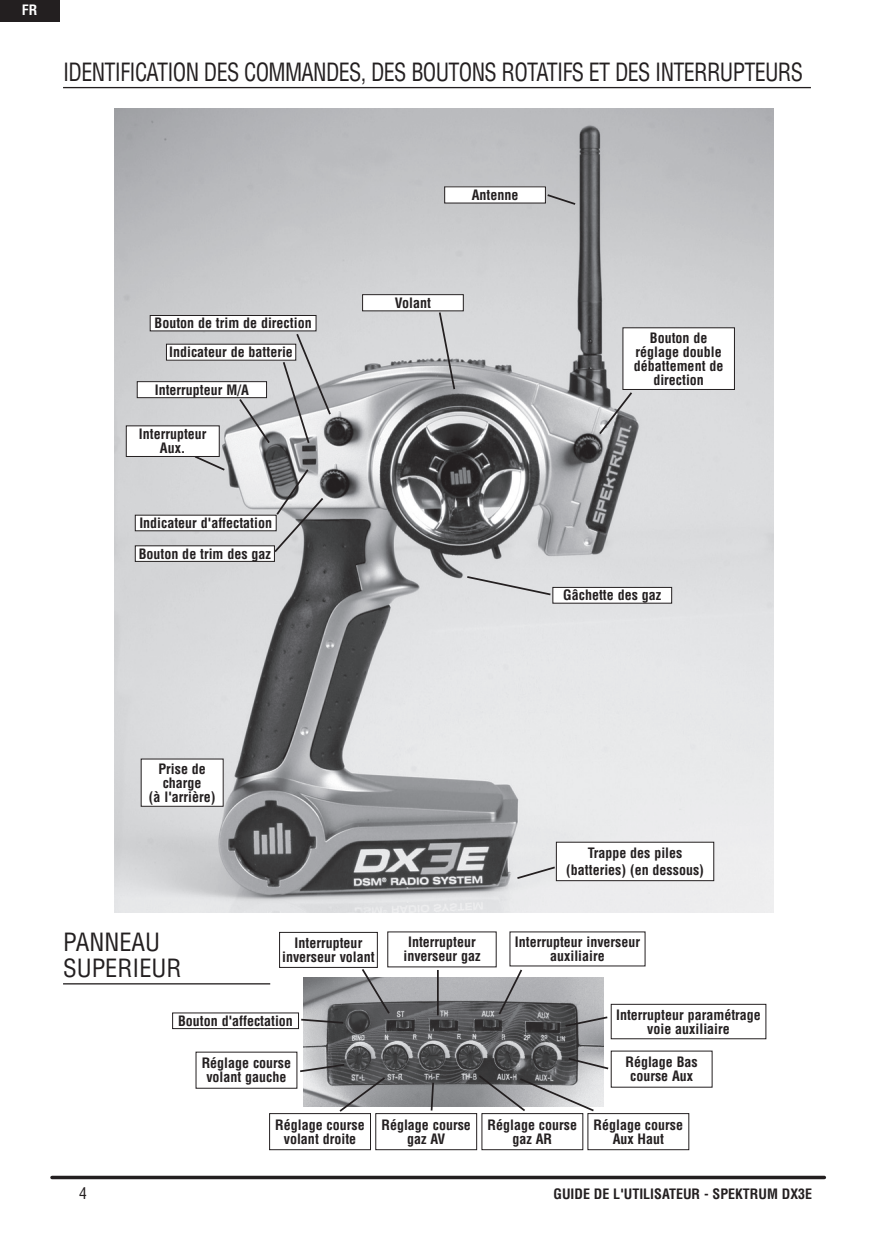
<style>
.page{position:relative;width:874px;height:1241px;background:#fff}
.page>*{position:absolute;margin:0;border:0;box-sizing:border-box;transform-origin:0 0}
.t1{font:condensed 24.5px "Helvetica LT Std";letter-spacing:-.03em;color:#231f20;scale:.9 1}
.t2{font:condensed 24.5px/26.2px "Helvetica LT Std";letter-spacing:-.03em;color:#231f20}
.t3{font:condensed 15.75px "Helvetica LT Std";color:#231f20}
.t4{font:700 condensed 14px/14px "Helvetica LT Std";color:#231f20;text-align:center}
.t5{font:700 condensed 14px "Helvetica LT Std";color:#fff}
</style>
<div class="page">
<hr style="left:52px;top:1175px;width:772px;height:3px;background:#231f20">
<div style="left:0;top:0;width:59px;height:21px;background:#231f20"></div>
<hr style="left:63px;top:87px;width:747px;height:1px;background:#231f20">
<img style="left:115px;top:108px;width:658px;height:804px">
<svg style="left:545px;top:193px;width:32px;height:13px"></svg>
<svg style="left:515px;top:865px;width:40px;height:15px"></svg>
<svg style="left:281px;top:332px;width:51px;height:113px;background:#bfc0c2"></svg>
<svg style="left:272px;top:467px;width:53px;height:87px;background:#9c9d9f"></svg>
<svg style="left:597px;top:390px;width:36px;height:46px;background:#9d9ea0"></svg>
<svg style="left:193px;top:454px;width:33px;height:18px"></svg>
<svg style="left:437px;top:311px;width:19px;height:80px;background:#b3b3b6"></svg>
<svg style="left:465px;top:574px;width:87px;height:22px;background:#d0d1d2"></svg>
<svg style="left:237px;top:397px;width:34px;height:48px"></svg>
<svg style="left:231px;top:983px;width:40px;height:2px"></svg>
<div style="left:269px;top:1112px;width:102px;height:37px;border:1px solid #231f20"></div>
<div style="left:375px;top:1112px;width:102px;height:37px;border:1px solid #231f20"></div>
<div style="left:481px;top:1112px;width:102px;height:37px;border:1px solid #231f20"></div>
<div style="left:587px;top:1112px;width:102px;height:37px;border:1px solid #231f20"></div>
<div style="left:610px;top:1003px;width:156px;height:36px;border:1px solid #231f20"></div>
<img style="left:303px;top:977px;width:299px;height:129px">
<svg style="left:476px;top:1056px;width:133px;height:56px;background:#979899"></svg>
<svg style="left:429px;top:1080px;width:6px;height:31px"></svg>
<svg style="left:298px;top:1062px;width:89px;height:51px"></svg>
<svg style="left:301px;top:1017px;width:44px;height:7px"></svg>
<svg style="left:360px;top:966px;width:31px;height:49px"></svg>
<hr style="left:437px;top:969px;width:1px;height:46px;background:#231f20">
<svg style="left:472px;top:967px;width:136px;height:81px;background:#939395"></svg>
<hr style="left:63px;top:983px;width:207px;height:1px;background:#231f20">
<div style="left:444px;top:187px;width:101px;height:16px;background:#fff"></div>
<div style="left:362px;top:294px;width:101px;height:17px;background:#fff"></div>
<div style="left:362px;top:294px;width:101px;height:17px;border:1px solid #231f20"></div>
<div style="left:622px;top:328px;width:112px;height:61px;background:#fff"></div>
<div style="left:622px;top:327px;width:112px;height:63px;border:1px solid #231f20"></div>
<div style="left:150px;top:315px;width:166px;height:16px;background:#fff"></div>
<div style="left:150px;top:315px;width:166px;height:16px;border:1px solid #231f20"></div>
<div style="left:166px;top:344px;width:129px;height:16px;background:#fff"></div>
<div style="left:137px;top:381px;width:129px;height:16px;background:#fff"></div>
<div style="left:137px;top:381px;width:130px;height:17px;border:1px solid #231f20"></div>
<div style="left:126px;top:426px;width:93px;height:30px;background:#fff"></div>
<div style="left:126px;top:425px;width:93px;height:32px;border:1px solid #231f20"></div>
<div style="left:135px;top:515px;width:141px;height:15px;background:#fff"></div>
<div style="left:135px;top:545px;width:139px;height:16px;background:#fff"></div>
<div style="left:135px;top:545px;width:140px;height:16px;border:1px solid #231f20"></div>
<div style="left:141px;top:759px;width:82px;height:47px;background:#fff"></div>
<div style="left:556px;top:842px;width:157px;height:38px;background:#fff"></div>
<div style="left:555px;top:841px;width:158px;height:40px;border:1px solid #231f20"></div>
<div style="left:279px;top:931px;width:98px;height:36px;border:1px solid #231f20"></div>
<div style="left:552px;top:587px;width:119px;height:16px;background:#fff"></div>
<div style="left:552px;top:587px;width:119px;height:16px;border:1px solid #231f20"></div>
<p class="t5" style="left:22px;top:1px;width:17px">FR</p>
<h1 class="t1" style="left:63px;top:56px;width:823px">I DENTIFICATION DES COMMANDES, DES BOUTONS ROTATIFS ET DES INTERRUPTEURS</h1>
<p class="t4" style="left:154px;top:308px;width:158px;line-height:29.1px">Bouton de trim de direction<br>Indicateur de batterie</p>
<p class="t4" style="left:155px;top:382px;width:96px">Interrupteur M/A</p>
<p class="t4" style="left:139px;top:427px;width:69px">Interrupteur<br>Aux.</p>
<p class="t4" style="left:139px;top:507px;width:135px;line-height:30.6px;text-align:left">Indicateur d'affectation<br>Bouton de trim des gaz</p>
<p class="t4" style="left:394px;top:295px;width:38px">Volant</p>
<p class="t4" style="left:471px;top:188px;width:48px">Antenne</p>
<p class="t4" style="left:633px;top:330px;width:91px">Bouton de réglage double débattement de direction</p>
<p class="t4" style="left:563px;top:588px;width:99px">Gâchette des gaz</p>
<p class="t4" style="left:149px;top:761px;width:68px">Prise de charge<br>(à l'arrière)</p>
<h1 class="t2" style="left:63px;top:928px;width:15px">PANNEAU<br>SUPERIEUR</h1>
<p class="t4" style="left:282px;top:935px;width:94px">Interrupteur inverseur volant</p>
<p class="t4" style="left:178px;top:1013px;width:116px">Bouton d'affectation</p>
<p class="t4" style="left:566px;top:844px;width:139px;line-height:16.8px">Trappe des piles (batteries) (en dessous)</p>
<p class="t4" style="left:403px;top:935px;width:78px">Interrupteur inverseur gaz</p>
<p class="t4" style="left:514px;top:934px;width:127px">Interrupteur inverseur auxiliaire</p>
<p class="t4" style="left:616px;top:1007px;width:146px">Interrupteur paramétrage voie auxiliaire</p>
<p class="t4" style="left:625px;top:1054px;width:74px">Réglage Bas course Aux</p>
<p class="t4" style="left:202px;top:1055px;width:91px">Réglage course volant gauche</p>
<p class="t4" style="left:275px;top:1117px;width:91px">Réglage course volant droite</p>
<p class="t4" style="left:381px;top:1117px;width:91px">Réglage course gaz AV</p>
<p class="t4" style="left:487px;top:1117px;width:91px">Réglage course gaz AR</p>
<p class="t4" style="left:593px;top:1117px;width:91px">Réglage course<br>Aux Haut</p>
<p class="t3" style="left:79px;top:1182px;width:9px">4</p>
<p class="t4" style="left:553px;top:1186px;width:260px">GUIDE DE L'UTILISATEUR - SPEKTRUM DX3E</p>
</div>
